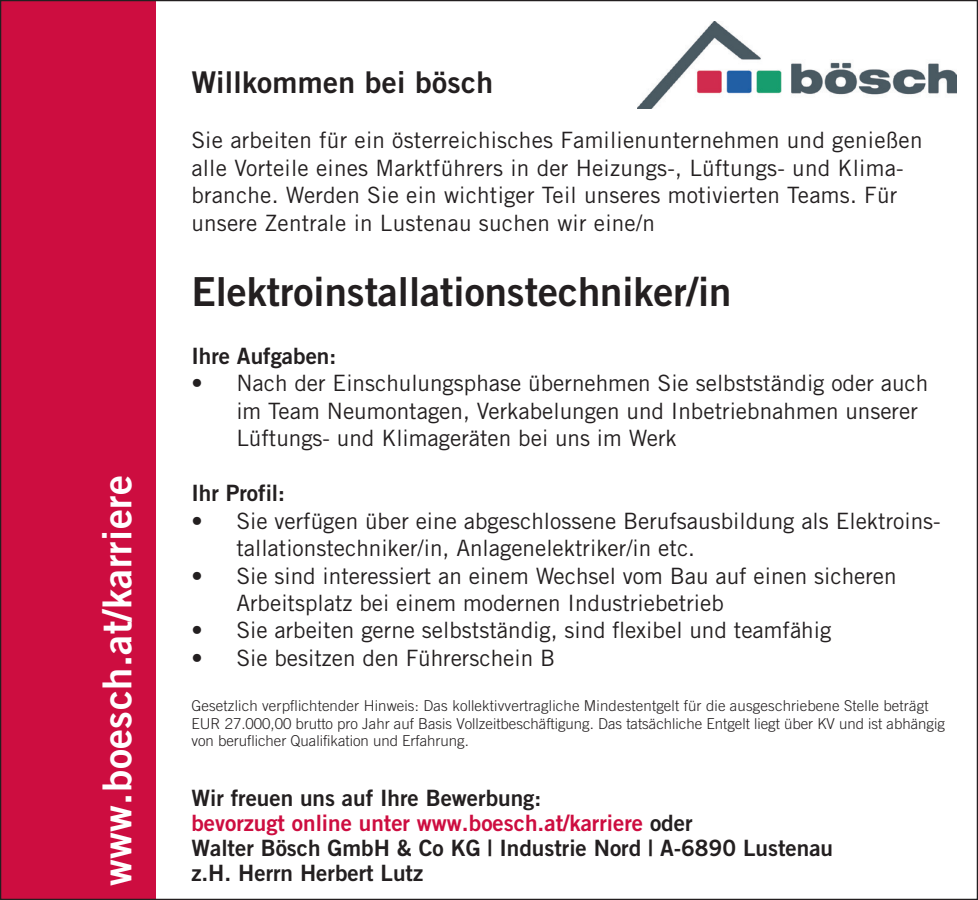
<style>
.page{position:relative;width:978px;height:900px;background:#fff}
.page>*{position:absolute;margin:0;border:0;box-sizing:border-box;transform-origin:0 0}
.t1{font:40px "Trade Gothic Bold Two";color:#231f20}
.t2{font:40px "Trade Gothic Bold Two";letter-spacing:.01em;color:#fff}
.t3{font:30px "Trade Gothic Bold Two";letter-spacing:.01em;color:#231f20}
.t4{font:22.5px/27.5px "Trade Gothic";color:#231f20}
.t5{font:22.5px/25px "Trade Gothic Bold Two";color:#231f20}
.t6{font:300 15px/17.5px "Trade Gothic";color:#231f20}
.s1{color:#cd0d40}
</style>
<div class="page">
<div style="left:0;top:0;width:156px;height:900px;background:#cd0d40"></div>
<img style="left:638px;top:21px;width:319px;height:88px">
<h1 class="t2" style="left:93px;top:886px;width:412px;rotate:-90deg">www.boesch.at/karriere</h1>
<h2 class="t3" style="left:191px;top:64px;width:303px">Willkommen bei bösch</h2>
<p class="t4" style="left:191px;top:126px;width:733px">Sie arbeiten für ein österreichisches Familienunternehmen und genießen alle Vorteile eines Marktführers in der Heizungs-, Lüftungs- und Klima&shy;branche. Werden Sie ein wichtiger Teil unseres motivierten Teams. Für unsere Zentrale in Lustenau suchen wir eine/n</p>
<h1 class="t1" style="left:191px;top:267px;width:542px">Elektroinstallationstechniker/in</h1>
<p class="t5" style="left:191px;top:343px;width:146px">Ihre Aufgaben:</p>
<p class="t4" style="left:236px;top:369px;width:693px;text-indent:-45px">• Nach der Einschulungsphase übernehmen Sie selbstständig oder auch im Team Neumontagen, Verkabelungen und Inbetriebnahmen unserer<br>Lüftungs- und Klimageräten bei uns im Werk</p>
<p class="t5" style="left:191px;top:480px;width:95px">Ihr Profil:</p>
<p class="t4" style="left:236px;top:506px;width:706px;text-indent:-45px">• Sie verfügen über eine abgeschlossene Berufsausbildung als Elektroins&shy;tallationstechniker/in, Anlagenelektriker/in etc.</p>
<p class="t4" style="left:236px;top:561px;width:662px;text-indent:-45px">• Sie sind interessiert an einem Wechsel vom Bau auf einen sicheren<br>Arbeitsplatz bei einem modernen Industriebetrieb</p>
<p class="t4" style="left:191px;top:616px;width:641px">• Sie arbeiten gerne selbstständig, sind flexibel und teamfähig</p>
<p class="t4" style="left:191px;top:644px;width:365px">• Sie besitzen den Führerschein B</p>
<p class="t6" style="left:191px;top:697px;width:755px">Gesetzlich verpflichtender Hinweis: Das kollektivvertragliche Mindestentgelt für die ausgeschriebene Stelle beträgt<br>EUR 27.000,00 brutto pro Jahr auf Basis Vollzeitbeschäftigung. Das tatsächliche Entgelt liegt über KV und ist abhängig von beruflicher Qualifikation und Erfahrung.</p>
<p class="t5" style="left:191px;top:785px;width:643px">Wir freuen uns auf Ihre Bewerbung:<br><span class="s1">bevorzugt online unter www.boesch.at/karriere</span> oder<br>Walter Bösch GmbH &amp; Co KG | Industrie Nord | A-6890 Lustenau z.H. Herrn Herbert Lutz</p>
</div>
